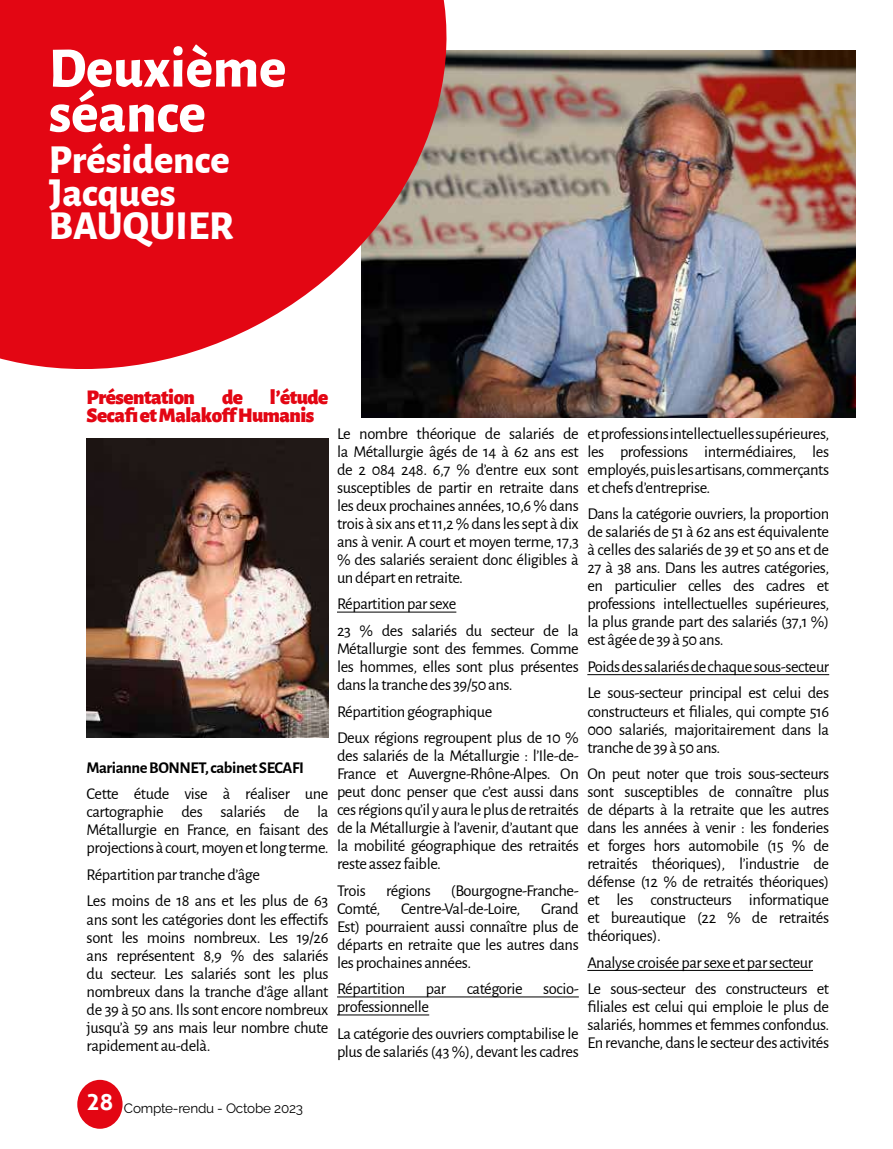
<style>
.page{position:relative;width:893px;height:1149px;background:#fff}
.page>*{position:absolute;margin:0;border:0;box-sizing:border-box;transform-origin:0 0}
.t1{font:800 57px/45px "Alegreya Sans";color:#fff}
.t2{font:800 40.5px/33px "Alegreya Sans";color:#fff}
.t3{font:900 21px/18px "Alegreya Sans";letter-spacing:-.025em;color:#e30613}
.t4{font:16.5px/18px "Alegreya Sans";letter-spacing:-.025em;color:#000;text-align:justify}
.t5{font:700 16.5px "Alegreya Sans";letter-spacing:-.025em;color:#000}
.t6{font:13.5px "Raleway";letter-spacing:-.015em;color:#000}
</style>
<div class="page">
<div style="left:77px;top:1079px;width:46px;height:49px;background:#e30613;border-radius:50%"></div>
<img style="left:362px;top:51px;width:493px;height:366px">
<svg style="left:0;top:0;width:491px;height:410px;background:#cd353c"></svg>
<hr style="left:337px;top:611px;width:119px;height:1px;background:#000">
<hr style="left:337px;top:996px;width:242px;height:1px;background:#000">
<hr style="left:337px;top:1014px;width:92px;height:1px;background:#000">
<hr style="left:587px;top:674px;width:242px;height:1px;background:#000">
<hr style="left:587px;top:969px;width:226px;height:1px;background:#000">
<img style="left:87px;top:438px;width:241px;height:299px">
<h1 class="t1" style="left:49px;top:41px;width:239px">Deuxième séance</h1>
<h2 class="t2" style="left:49px;top:140px;width:186px">Présidence<br>Jacques<br>BAUQUIER</h2>
<p class="t3" style="left:87px;top:386px;width:243px;text-indent:183px">l’étude<br>Secafi et Malakoff Humanis</p>
<p class="t3" style="left:87px;top:386px;width:110px">Présentation</p>
<p class="t3" style="left:222px;top:386px;width:22px">de</p>
<p class="t5" style="left:87px;top:755px;width:219px">Marianne BONNET, cabinet SECAFI</p>
<p class="t4" style="left:87px;top:784px;width:243px">Cette étude vise à réaliser une cartographie des salariés de la Métallurgie en France, en faisant des projections à court, moyen et long terme.</p>
<p class="t4" style="left:87px;top:860px;width:243px;line-height:26.5px">Répartition par tranche d’âge<br>Les moins de 18 ans et les plus de 63</p>
<p class="t4" style="left:87px;top:909px;width:243px">ans sont les catégories dont les effectifs sont les moins nombreux. Les 19/26 ans représentent 8,9 % des salariés du secteur. Les salariés sont les plus nombreux dans la tranche d’âge allant de 39 à 50 ans. Ils sont encore nombreux jusqu’à 59 ans mais leur nombre chute rapidement au-delà.</p>
<p class="t4" style="left:337px;top:423px;width:243px">Le nombre théorique de salariés de la Métallurgie âgés de 14 à 62 ans est de 2 084 248. 6,7 % d’entre eux sont susceptibles de partir en retraite dans les deux prochaines années, 10,6 % dans trois à six ans et 11,2 % dans les sept à dix ans à venir. A court et moyen terme, 17,3 % des salariés seraient donc éligibles à un départ en retraite.</p>
<p class="t4" style="left:337px;top:589px;width:243px;line-height:26.5px">Répartition par sexe<br>23 % des salariés du secteur de la</p>
<p class="t4" style="left:337px;top:638px;width:243px">Métallurgie sont des femmes. Comme les hommes, elles sont plus présentes dans la tranche des 39/50 ans.</p>
<p class="t4" style="left:337px;top:696px;width:243px;line-height:26.5px">Répartition géographique<br>Deux régions regroupent plus de 10 %</p>
<p class="t4" style="left:337px;top:745px;width:243px">des salariés de la Métallurgie : l’Ile-de-France et Auvergne-Rhône-Alpes. On peut donc penser que c’est aussi dans ces régions qu’il y aura le plus de retraités de la Métallurgie à l’avenir, d’autant que la mobilité géographique des retraités reste assez faible.</p>
<p class="t4" style="left:337px;top:880px;width:243px">Trois régions (Bourgogne-Franche-<br>Comté,</p>
<p class="t4" style="left:337px;top:898px;width:243px;text-indent:204px">Grand Est) pourraient aussi connaître plus de départs en retraite que les autres dans les prochaines années.</p>
<p class="t4" style="left:337px;top:978px;width:243px">Répartition par catégorie socio&shy;professionnelle</p>
<p class="t4" style="left:337px;top:1023px;width:243px">La catégorie des ouvriers comptabilise le plus de salariés (43 %), devant les cadres</p>
<p class="t4" style="left:401px;top:898px;width:121px">Centre-Val-de-Loire,</p>
<p class="t4" style="left:587px;top:423px;width:243px">et professions intellectuelles supérieures, les professions intermédiaires, les employés, puis les artisans, commerçants et chefs d’entreprise.</p>
<p class="t4" style="left:587px;top:504px;width:243px">Dans la catégorie ouvriers, la proportion de salariés de 51 à 62 ans est équivalente à celles des salariés de 39 et 50 ans et de 27 à 38 ans. Dans les autres catégories, en particulier celles des cadres et professions intellectuelles supérieures, la plus grande part des salariés (37,1 %) est âgée de 39 à 50 ans.</p>
<p class="t4" style="left:587px;top:652px;width:243px;line-height:26.5px">Poids des salariés de chaque sous-secteur<br>Le sous-secteur principal est celui des</p>
<p class="t4" style="left:587px;top:701px;width:243px">constructeurs et filiales, qui compte 516<br>000 salariés, majoritairement dans la tranche de 39 à 50 ans.</p>
<p class="t4" style="left:587px;top:763px;width:243px">On peut noter que trois sous-secteurs sont susceptibles de connaître plus de départs à la retraite que les autres dans les années à venir : les fonderies et forges hors automobile (15 % de retraités théoriques), l’industrie de défense (12 % de retraités théoriques) et les constructeurs informatique et bureautique (22 % de retraités théoriques).</p>
<p class="t4" style="left:587px;top:947px;width:243px;line-height:26.5px">Analyse croisée par sexe et par secteur<br>Le sous-secteur des constructeurs et</p>
<p class="t4" style="left:587px;top:996px;width:243px">filiales est celui qui emploie le plus de salariés, hommes et femmes confondus.<br>En revanche, dans le secteur des activités</p>
<p class="t6" style="left:86px;top:1099px;width:218px"><sup>28</sup> Compte-rendu - Octobe 2023</p>
</div>
